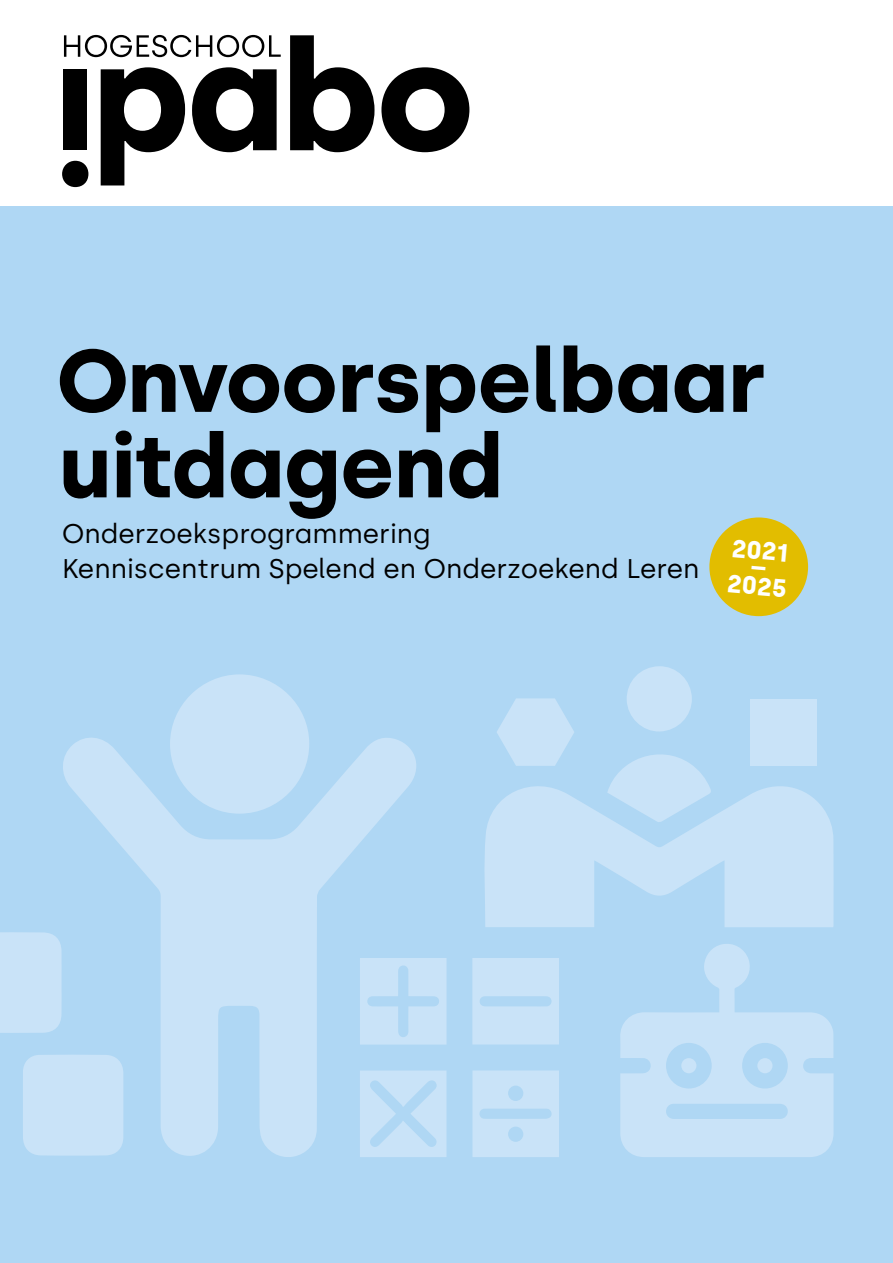
<style>
.page{position:relative;width:893px;height:1263px;background:#fff}
.page>*{position:absolute;margin:0;border:0;box-sizing:border-box;transform-origin:0 0}
.t1{font:700 88.5px/85.5px "Silka";letter-spacing:-.01em;color:#000}
.t2{font:27px/34.5px "Silka";color:#000}
.t3{font:700 25.05px/18.6px "Silka";color:#fff;text-align:center}
</style>
<div class="page">
<div style="left:0;top:205px;width:893px;height:1058px;background:#afd7f4"></div>
<svg style="left:620px;top:944px;width:213px;height:213px;fill:#c9e3f8"></svg>
<div style="left:757px;top:1058px;width:15px;height:15px;background:#c9e3f8;border-radius:50%"></div>
<div style="left:681px;top:1058px;width:16px;height:15px;background:#c9e3f8;border-radius:50%"></div>
<svg style="left:472px;top:958px;width:87px;height:86px;background:#c6e1f7"></svg>
<svg style="left:472px;top:1070px;width:87px;height:87px"></svg>
<svg style="left:423px;top:958px;width:24px;height:86px;background:#c6e1f7"></svg>
<svg style="left:423px;top:1070px;width:23px;height:87px"></svg>
<svg style="left:63px;top:734px;width:360px;height:423px"></svg>
<div style="left:170px;top:674px;width:139px;height:140px;background:#c9e3f8;border-radius:50%"></div>
<div style="left:0;top:932px;width:62px;height:101px;background:#c9e3f8"></div>
<div style="left:23px;top:1054px;width:100px;height:102px;background:#c9e3f8"></div>
<svg style="left:484px;top:786px;width:350px;height:141px;fill:#c9e3f8"></svg>
<svg style="left:607px;top:754px;width:104px;height:68px"></svg>
<svg style="left:627px;top:666px;width:65px;height:66px"></svg>
<svg style="left:497px;top:698px;width:77px;height:68px"></svg>
<div style="left:750px;top:699px;width:67px;height:67px;background:#c9e3f8"></div>
<svg style="left:101px;top:67px;width:84px;height:118px"></svg>
<div style="left:63px;top:69px;width:24px;height:81px;background:#000"></div>
<svg style="left:192px;top:67px;width:85px;height:85px"></svg>
<svg style="left:381px;top:67px;width:88px;height:85px"></svg>
<svg style="left:290px;top:35px;width:84px;height:117px"></svg>
<div style="left:62px;top:161px;width:26px;height:26px;background:#000;border-radius:50%"></div>
<svg style="left:64px;top:35px;width:217px;height:22px"></svg>
<div style="left:709px;top:517px;width:99px;height:99px;background:#e2bd00;border-radius:50%"></div>
<h1 class="t1" style="left:56px;top:338px;width:712px">Onvoorspelbaar uitdagend</h1>
<p class="t2" style="left:62px;top:516px;width:639px">Onderzoeksprogrammering<br>Kenniscentrum Spelend en Onderzoekend Leren</p>
<p class="t3" style="left:733px;top:539px;width:58px;rotate:5deg">2021</p>
<p class="t3" style="left:730px;top:555px;width:61px;rotate:5deg">–<br>2025</p>
</div>
